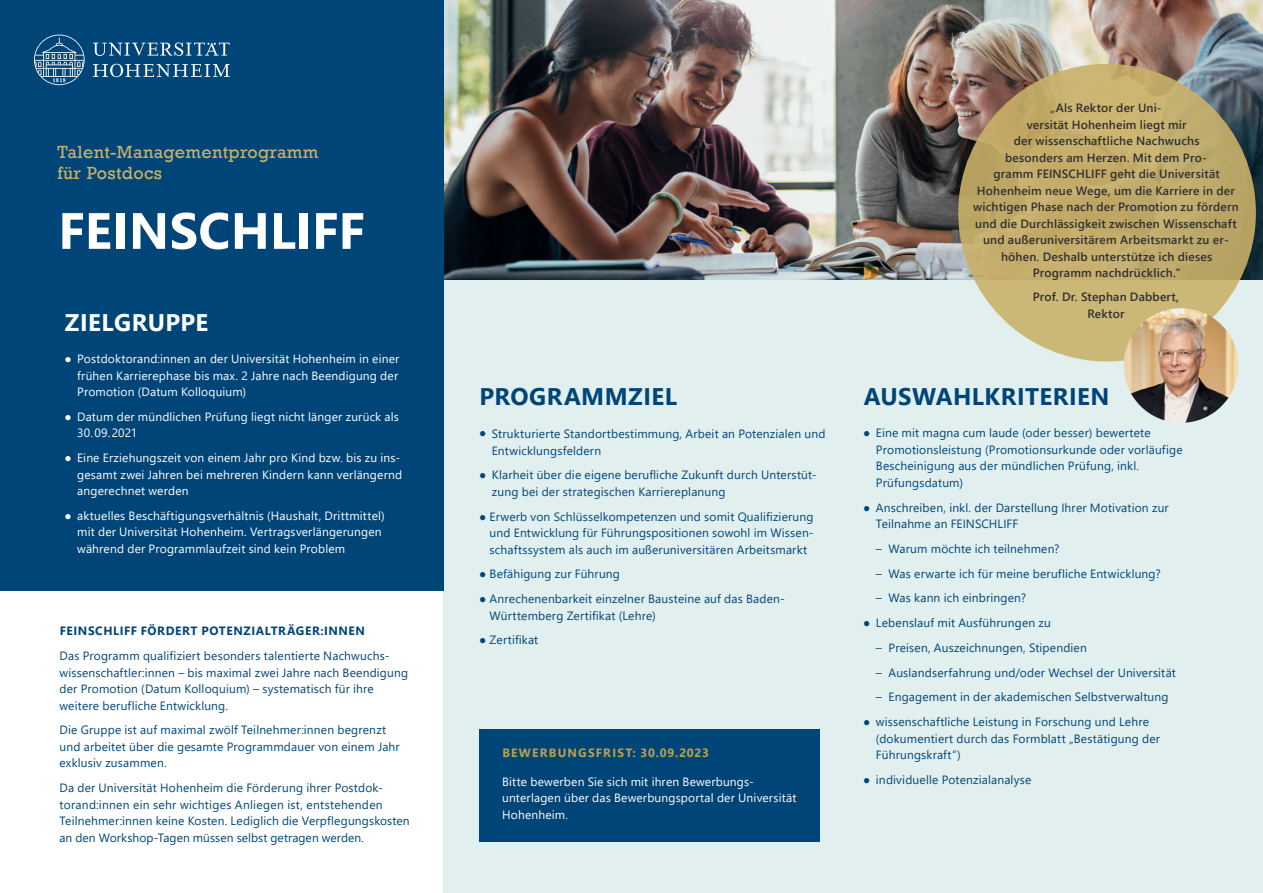
<style>
.page{position:relative;width:1263px;height:893px;background:#fff}
.page>*{position:absolute;margin:0;border:0;box-sizing:border-box;transform-origin:0 0}
.t1{font:700 51px "Segoe UI";color:#fff}
.t2{font:700 24px "Segoe UI";letter-spacing:.02em;color:#004578}
.t3{font:700 24px "Segoe UI";letter-spacing:.015em;color:#fff}
.t4{font:18px/21.6px "Rockwell";letter-spacing:.02em;color:#c9b169}
.t5{font:12px/16.5px "Segoe UI";letter-spacing:.015em;color:#004578}
.t6{font:12px/16.5px "Segoe UI";letter-spacing:.015em;color:#fff}
.t7{font:600 12px/16.5px "Segoe UI";letter-spacing:.015em;color:#312f30;text-align:center}
.t8{font:700 12px "Segoe UI";letter-spacing:.045em;color:#004578}
.t9{font:700 12px "Segoe UI";letter-spacing:.095em;color:#bca147}
</style>
<div class="page">
<img style="left:444px;top:0;width:819px;height:281px">
<div style="left:444px;top:281px;width:819px;height:612px;background:#e2efef"></div>
<div style="left:0;top:1px;width:444px;height:590px;background:#004578"></div>
<div style="left:479px;top:729px;width:340px;height:112px;background:#004578"></div>
<svg style="left:34px;top:35px;width:196px;height:50px"></svg>
<div style="left:958px;top:64px;width:298px;height:297px;background:#c9b169;border-radius:50%"></div>
<img style="left:1124px;top:308px;width:114px;height:115px;border-radius:57px">
<h3 class="t4" style="left:57px;top:141px;width:263px">Talent-Managementprogramm für Postdocs</h3>
<h1 class="t1" style="left:58px;top:183px;width:308px">FEINSCHLIFF</h1>
<h2 class="t3" style="left:65px;top:300px;width:145px">ZIELGRUPPE</h2>
<p class="t6" style="left:77px;top:349px;width:324px;text-align:justify;text-indent:-13px">● Postdoktorand:innen an der Universität Hohenheim in einer frühen Karrierephase bis max. 2 Jahre nach Beendigung der Promotion (Datum Kolloquium)</p>
<p class="t6" style="left:77px;top:407px;width:323px;text-indent:-13px">● Datum der mündlichen Prüfung liegt nicht länger zurück als<br>30.09.2021</p>
<p class="t6" style="left:77px;top:448px;width:326px;text-indent:-13px">● Eine Erziehungszeit von einem Jahr pro Kind bzw. bis zu ins&shy;gesamt zwei Jahren bei mehreren Kindern kann verlängernd angerechnet werden</p>
<p class="t6" style="left:77px;top:506px;width:309px;text-indent:-13px">● aktuelles Beschäftigungsverhältnis (Haushalt, Drittmittel) mit der Universität Hohenheim. Vertragsverlängerungen während der Programmlaufzeit sind kein Problem</p>
<p class="t8" style="left:60px;top:620px;width:307px">FEINSCHLIFF FÖRDERT POTENZIALTRÄGER:INNEN</p>
<p class="t5" style="left:60px;top:646px;width:350px">Das Programm qualifiziert besonders talentierte Nachwuchs&shy;wissenschaftler:innen – bis maximal zwei Jahre nach Beendigung der Promotion (Datum Kolloquium) – systematisch für ihre weitere berufliche Entwicklung.</p>
<p class="t5" style="left:60px;top:721px;width:342px">Die Gruppe ist auf maximal zwölf Teilnehmer:innen begrenzt und arbeitet über die gesamte Programmdauer von einem Jahr exklusiv zusammen.</p>
<p class="t5" style="left:60px;top:778px;width:352px">Da der Universität Hohenheim die Förderung ihrer Postdok&shy;torand:innen ein sehr wichtiges Anliegen ist, entstehenden Teilnehmer:innen keine Kosten. Lediglich die Verpflegungskosten an den Workshop-Tagen müssen selbst getragen werden.</p>
<h2 class="t2" style="left:479px;top:374px;width:199px">PROGRAMMZIEL</h2>
<p class="t5" style="left:492px;top:424px;width:335px;text-indent:-13px">● Strukturierte Standortbestimmung, Arbeit an Potenzialen und<br>Entwicklungsfeldern</p>
<p class="t5" style="left:492px;top:466px;width:326px;text-indent:-13px">● Klarheit über die eigene berufliche Zukunft durch Unterstüt&shy;zung bei der strategischen Karriereplanung</p>
<p class="t5" style="left:490px;top:507px;width:326px;text-align:justify;text-indent:-11px">● Erwerb von Schlüsselkompetenzen und somit Qualifizierung und Entwicklung für Führungspositionen sowohl im Wissen&shy;schaftssystem als auch im außeruniversitären Arbeitsmarkt</p>
<p class="t5" style="left:479px;top:565px;width:142px">● Befähigung zur Führung</p>
<p class="t5" style="left:490px;top:589px;width:297px;text-indent:-11px">● Anrechenenbarkeit einzelner Bausteine auf das Baden-<br>Württemberg Zertifikat (Lehre)</p>
<p class="t5" style="left:479px;top:631px;width:61px">● Zertifikat</p>
<p class="t9" style="left:502px;top:742px;width:208px">BEWERBUNGSFRIST: 30.09.2023</p>
<p class="t6" style="left:502px;top:772px;width:296px">Bitte bewerben Sie sich mit ihren Bewerbungs&shy;unterlagen über das Bewerbungsportal der Universität<br>Hohenheim.</p>
<p class="t7" style="left:973px;top:99px;width:267px">„Als Rektor der Uni-<br>versität Hohenheim liegt mir<br>der wissenschaftliche Nachwuchs<br>besonders am Herzen. Mit dem Pro-<br>gramm FEINSCHLIFF geht die Universität Hohenheim neue Wege, um die Karriere in der wichtigen Phase nach der Promotion zu fördern und die Durchlässigkeit zwischen Wissenschaft und außeruniversitärem Arbeitsmarkt zu er&shy;höhen. Deshalb unterstütze ich dieses Programm nachdrücklich.“</p>
<p class="t7" style="left:1033px;top:288px;width:148px">Prof. Dr. Stephan Dabbert,<br>Rektor</p>
<h2 class="t2" style="left:864px;top:374px;width:247px">AUSWAHLKRITERIEN</h2>
<p class="t5" style="left:876px;top:424px;width:308px;text-indent:-13px">● Eine mit magna cum laude (oder besser) bewertete Promotionsleistung (Promotionsurkunde oder vorläufige Bescheinigung aus der mündlichen Prüfung, inkl.<br>Prüfungsdatum)</p>
<p class="t5" style="left:876px;top:498px;width:294px;text-indent:-13px">● Anschreiben, inkl. der Darstellung Ihrer Motivation zur<br>Teilnahme an FEINSCHLIFF</p>
<p class="t5" style="left:876px;top:539px;width:185px">– Warum möchte ich teilnehmen?</p>
<p class="t5" style="left:876px;top:564px;width:286px">– Was erwarte ich für meine berufliche Entwicklung?</p>
<p class="t5" style="left:876px;top:589px;width:152px">– Was kann ich einbringen?</p>
<p class="t5" style="left:863px;top:614px;width:189px">● Lebenslauf mit Ausführungen zu</p>
<p class="t5" style="left:876px;top:638px;width:212px">– Preisen, Auszeichnungen, Stipendien</p>
<p class="t5" style="left:876px;top:663px;width:301px">– Auslandserfahrung und/oder Wechsel der Universität</p>
<p class="t5" style="left:876px;top:688px;width:294px">– Engagement in der akademischen Selbstverwaltung</p>
<p class="t5" style="left:876px;top:713px;width:286px;text-indent:-13px">● wissenschaftliche Leistung in Forschung und Lehre (dokumentiert durch das Formblatt „Bestätigung der<br>Führungskraft“)</p>
<p class="t5" style="left:863px;top:770px;width:170px">● individuelle Potenzialanalyse</p>
</div>
